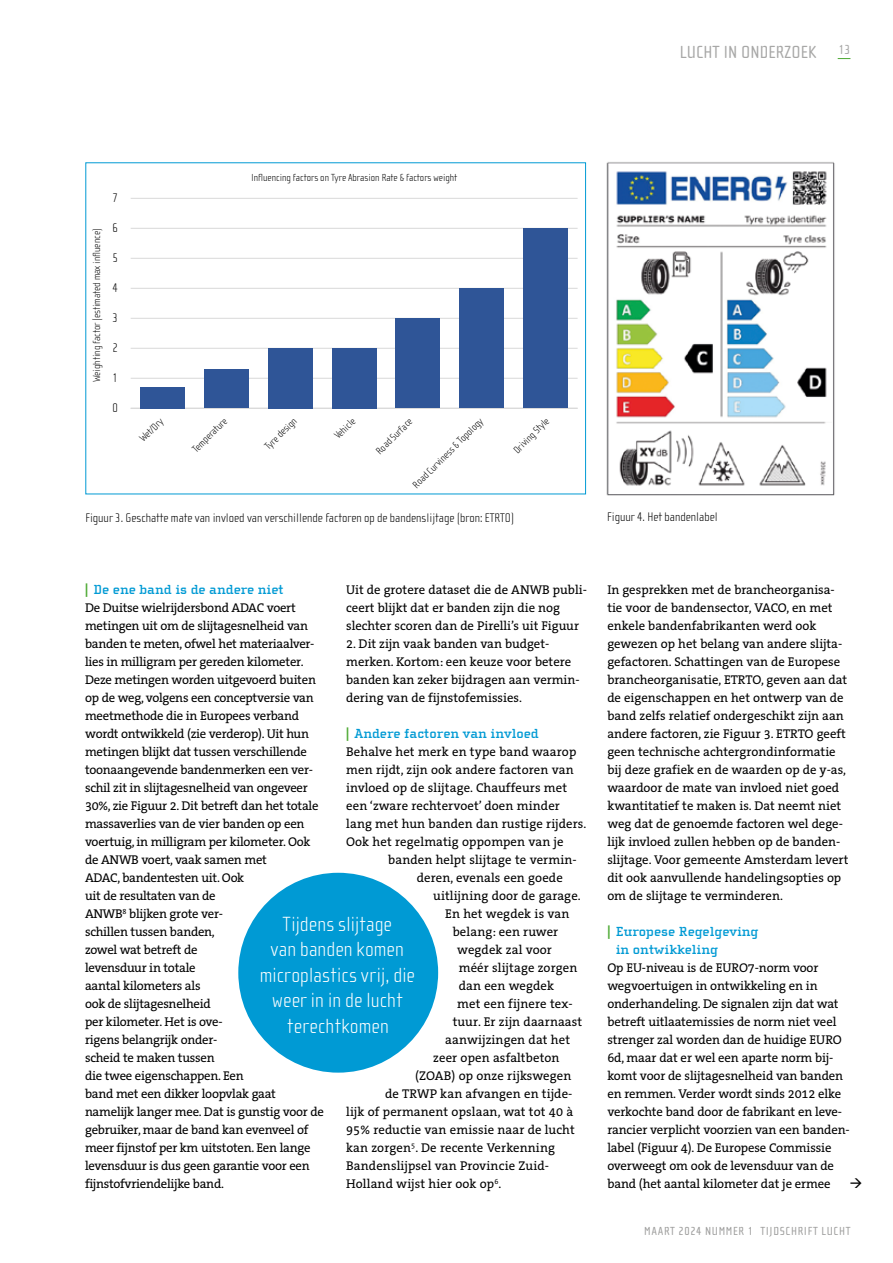
<style>
.page{position:relative;width:893px;height:1263px;background:#fff}
.page>*{position:absolute;margin:0;border:0;box-sizing:border-box;transform-origin:0 0}
.t1{font:100 21px/25.5px "Cholla Sans OT";letter-spacing:.005em;color:#fff;text-align:center}
.t2{font:18px "Cholla Sans OT";color:#a8a8a7}
.t3{font:700 13.5px/18px "Cholla Slab OT";color:#009ad4}
.t4{font:12.75px/18px "The Serif B W5 Plain";letter-spacing:-.01em;color:#000}
.t5{font:12.75px/18px "The Serif B W5 Plain";letter-spacing:.01em;color:#000}
.t6{font:100 12.75px "Cholla Sans OT";color:#000}
.t7{font:12px "Cholla Sans OT";letter-spacing:.05em;color:#9d9d9c}
.t8{font:100 10.5px "Cholla Sans OT";color:#000}
.s1{font-family:"Helvetica Neue LT Std";color:#4da933}
</style>
<div class="page">
<svg style="left:838px;top:58px;width:12px;height:1px"></svg>
<img style="left:606px;top:162px;width:229px;height:334px">
<hr style="left:131px;top:378px;width:447px;height:1px;background:#d9d9d9">
<hr style="left:131px;top:348px;width:447px;height:1px;background:#d9d9d9">
<hr style="left:131px;top:318px;width:447px;height:1px;background:#d9d9d9">
<hr style="left:131px;top:288px;width:447px;height:1px;background:#d9d9d9">
<hr style="left:131px;top:258px;width:447px;height:1px;background:#d9d9d9">
<hr style="left:131px;top:228px;width:447px;height:1px;background:#d9d9d9">
<hr style="left:131px;top:198px;width:447px;height:1px;background:#d9d9d9">
<hr style="left:131px;top:408px;width:447px;height:1px;background:#d9d9d9">
<div style="left:140px;top:387px;width:45px;height:21px;background:#2f5597"></div>
<div style="left:204px;top:369px;width:45px;height:39px;background:#2f5597"></div>
<div style="left:268px;top:348px;width:44px;height:60px;background:#2f5597"></div>
<div style="left:332px;top:348px;width:44px;height:60px;background:#2f5597"></div>
<div style="left:396px;top:318px;width:44px;height:90px;background:#2f5597"></div>
<div style="left:460px;top:288px;width:44px;height:120px;background:#2f5597"></div>
<div style="left:523px;top:228px;width:45px;height:180px;background:#2f5597"></div>
<div style="left:238px;top:873px;width:200px;height:200px;background:#009ad4;border-radius:50%"></div>
<p class="t8" style="left:91px;top:382px;width:155px;rotate:-90deg">Weighting factor (estimated max influence)</p>
<p class="t6" style="left:113px;top:191px;width:7px">7</p>
<p class="t6" style="left:113px;top:221px;width:7px">6</p>
<p class="t6" style="left:113px;top:251px;width:7px">5</p>
<p class="t6" style="left:113px;top:281px;width:7px">4</p>
<p class="t6" style="left:113px;top:311px;width:7px">3</p>
<p class="t6" style="left:113px;top:341px;width:7px">2</p>
<p class="t6" style="left:113px;top:371px;width:7px">1</p>
<p class="t6" style="left:113px;top:401px;width:7px">0</p>
<p class="t8" style="left:137px;top:436px;width:30px;rotate:-45deg">Wet/Dry</p>
<p class="t8" style="left:251px;top:172px;width:208px">Influencing factors on Tyre Abrasion Rate &amp; factors weight</p>
<p class="t8" style="left:190px;top:447px;width:46px;rotate:-45deg">Temperature</p>
<p class="t8" style="left:262px;top:444px;width:42px;rotate:-45deg">Tyre design</p>
<p class="t8" style="left:332px;top:433px;width:27px;rotate:-45deg">Vehicle</p>
<p class="t8" style="left:410px;top:482px;width:96px;rotate:-45deg">Road Curviness &amp; Topology</p>
<p class="t8" style="left:374px;top:448px;width:48px;rotate:-45deg">Road Surface</p>
<p class="t8" style="left:511px;top:447px;width:47px;rotate:-45deg">Driving Style</p>
<h2 class="t2" style="left:680px;top:42px;width:172px">LUCHT IN ONDERZOEK <sup>13</sup></h2>
<p class="t6" style="left:85px;top:511px;width:430px">Figuur 3. Geschatte mate van invloed van verschillende factoren op de bandenslijtage (bron: ETRTO)</p>
<p class="t6" style="left:607px;top:510px;width:112px">Figuur 4. Het bandenlabel</p>
<p class="t3" style="left:85px;top:581px;width:200px"><span class="s1">|</span> De ene band is de andere niet</p>
<p class="t4" style="left:85px;top:599px;width:240px">De Duitse wielrijdersbond ADAC voert metingen uit om de slijtagesnelheid van banden te meten, ofwel het materiaalver&shy;lies in milligram per gereden kilometer.<br>Deze metingen worden uitgevoerd buiten op de weg, volgens een conceptversie van meetmethode die in Europees verband wordt ontwikkeld (zie verderop). Uit hun metingen blijkt dat tussen verschillende toonaangevende bandenmerken een ver&shy;schil zit in slijtagesnelheid van ongeveer 30%, zie Figuur 2. Dit betreft dan het totale massaverlies van de vier banden op een voertuig, in milligram per kilometer. Ook de ANWB voert, vaak samen met<br>ADAC, bandentesten uit. Ook<br>uit de resultaten van de<br>ANWB<sup>8</sup> blijken grote ver-<br>schillen tussen banden,<br>zowel wat betreft de<br>levensduur in totale<br>aantal kilometers als<br>ook de slijtagesnelheid<br>per kilometer. Het is ove-<br>rigens belangrijk onder-<br>scheid te maken tussen<br>die twee eigenschappen. Een<br>band met een dikker loopvlak gaat namelijk langer mee. Dat is gunstig voor de gebruiker, maar de band kan evenveel of meer fijnstof per km uitstoten. Een lange levensduur is dus geen garantie voor een fijnstofvriendelijke band.</p>
<p class="t4" style="left:346px;top:581px;width:242px">Uit de grotere dataset die de ANWB publi&shy;ceert blijkt dat er banden zijn die nog slechter scoren dan de Pirelli’s uit Figuur</p>
<p class="t4" style="left:346px;top:635px;width:235px">2. Dit zijn vaak banden van budget&shy;merken. Kortom: een keuze voor betere banden kan zeker bijdragen aan vermin&shy;dering van de fijnstofemissies.</p>
<p class="t3" style="left:346px;top:724px;width:194px"><span class="s1">|</span> Andere factoren van invloed</p>
<p class="t5" style="left:346px;top:743px;width:242px">Behalve het merk en type band waarop men rijdt, zijn ook andere factoren van invloed op de slijtage. Chauffeurs met een ‘zware rechtervoet’ doen minder lang met hun banden dan rustige rijders.<br>Ook het regelmatig oppompen van je</p>
<p class="t5" style="left:417px;top:851px;width:162px;text-indent:-28px">banden helpt slijtage te vermin&shy;deren, evenals een goede</p>
<p class="t5" style="left:433px;top:887px;width:149px">uitlijning door de garage.</p>
<p class="t5" style="left:445px;top:905px;width:126px">En het wegdek is van</p>
<p class="t5" style="left:453px;top:923px;width:107px">belang: een ruwer</p>
<p class="t5" style="left:457px;top:941px;width:96px">wegdek zal voor</p>
<p class="t5" style="left:459px;top:959px;width:120px">méér slijtage zorgen</p>
<p class="t5" style="left:459px;top:977px;width:97px">dan een wegdek</p>
<p class="t5" style="left:457px;top:995px;width:117px">met een fijnere tex-</p>
<p class="t5" style="left:453px;top:1013px;width:131px">tuur. Er zijn daarnaast</p>
<p class="t5" style="left:445px;top:1031px;width:126px">aanwijzingen dat het</p>
<p class="t5" style="left:433px;top:1049px;width:128px">zeer open asfaltbeton</p>
<p class="t5" style="left:415px;top:1067px;width:158px">(ZOAB) op onze rijkswegen</p>
<p class="t5" style="left:385px;top:1085px;width:189px">de TRWP kan afvangen en tijde-</p>
<p class="t5" style="left:346px;top:1103px;width:228px">lijk of permanent opslaan, wat tot 40 à</p>
<p class="t5" style="left:346px;top:1121px;width:230px">95% reductie van emissie naar de lucht</p>
<p class="t5" style="left:346px;top:1139px;width:210px">kan zorgen<sup>5</sup>. De recente Verkenning</p>
<p class="t5" style="left:346px;top:1157px;width:204px">Bandenslijpsel van Provincie Zuid-</p>
<p class="t5" style="left:346px;top:1175px;width:157px">Holland wijst hier ook op<sup>6</sup>.</p>
<h1 class="t1" style="left:260px;top:911px;width:157px">Tijdens slijtage<br>van banden komen microplastics vrij, die weer in in de lucht terechtkomen</h1>
<p class="t4" style="left:607px;top:581px;width:243px">In gesprekken met de brancheorganisa&shy;tie voor de bandensector, VACO, en met enkele bandenfabrikanten werd ook gewezen op het belang van andere slijta&shy;gefactoren. Schattingen van de Europese brancheorganisatie, ETRTO, geven aan dat de eigenschappen en het ontwerp van de band zelfs relatief ondergeschikt zijn aan andere factoren, zie Figuur 3. ETRTO geeft geen technische achtergrondinformatie bij deze grafiek en de waarden op de y-as, waardoor de mate van invloed niet goed kwantitatief te maken is. Dat neemt niet weg dat de genoemde factoren wel dege&shy;lijk invloed zullen hebben op de banden&shy;slijtage. Voor gemeente Amsterdam levert dit ook aanvullende handelingsopties op om de slijtage te verminderen.</p>
<p class="t3" style="left:616px;top:922px;width:144px;text-indent:-9px"><span class="s1">|</span> Europese Regelgeving in ontwikkeling</p>
<p class="t4" style="left:607px;top:959px;width:244px">Op EU-niveau is de EURO7-norm voor wegvoertuigen in ontwikkeling en in onderhandeling. De signalen zijn dat wat betreft uitlaatemissies de norm niet veel strenger zal worden dan de huidige EURO 6d, maar dat er wel een aparte norm bij&shy;komt voor de slijtagesnelheid van banden en remmen. Verder wordt sinds 2012 elke verkochte band door de fabrikant en leve&shy;rancier verplicht voorzien van een banden&shy;label (Figuur 4). De Europese Commissie overweegt om ook de levensduur van de band (het aantal kilometer dat je ermee</p>
<p class="t7" style="left:644px;top:1224px;width:208px">MAART 2024 NUMMER 1 TIJDSCHRIFT LUCHT</p>
</div>
